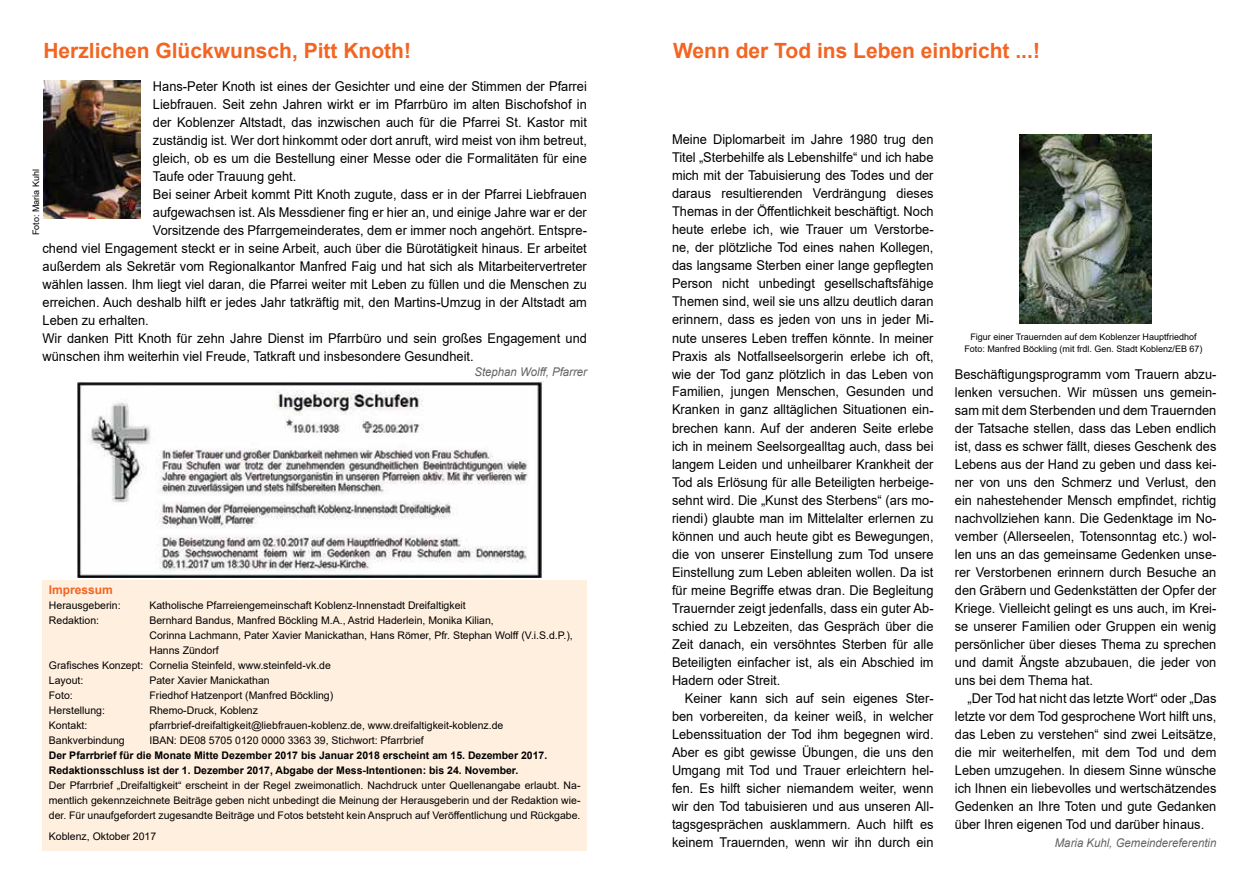
<style>
.page{position:relative;width:1259px;height:893px;background:#fff}
.page>*{position:absolute;margin:0;border:0;box-sizing:border-box;transform-origin:0 0}
.t1{font:700 21px "Arial";color:#f26522}
.t2{font:13.5px/18px "Arial";color:#000;text-align:justify;scale:.95 1}
.t3{font:italic 12px "Arial";color:#636466;scale:.95 1}
.t4{font:700 12px "Arial";color:#f26522}
.t5{font:10.5px/15px "Arial";color:#000;text-align:justify}
.t6{font:700 10.5px/15px "Arial";color:#000}
.t7{font:9px/12px "Arial";color:#000;text-align:center}
</style>
<div class="page">
<div style="left:43px;top:580px;width:544px;height:270px;background:#ffefdf"></div>
<img style="left:1019px;top:135px;width:132px;height:188px">
<img style="left:43px;top:81px;width:97px;height:138px">
<img style="left:77px;top:382px;width:466px;height:195px">
<h1 class="t1" style="left:43px;top:36px;width:369px">Herzlichen Glückwunsch, Pitt Knoth!</h1>
<h1 class="t1" style="left:673px;top:36px;width:368px">Wenn der Tod ins Leben einbricht ...!</h1>
<p class="t2" style="left:153px;top:77px;width:458px">Hans-Peter Knoth ist eines der Gesichter und eine der Stimmen der Pfarrei</p>
<p class="t2" style="left:153px;top:95px;width:458px">Liebfrauen. Seit zehn Jahren wirkt er im Pfarrbüro im alten Bischofshof in</p>
<p class="t2" style="left:153px;top:113px;width:458px">der Koblenzer Altstadt, das inzwischen auch für die Pfarrei St. Kastor mit</p>
<p class="t2" style="left:153px;top:131px;width:458px">zuständig ist. Wer dort hinkommt oder dort anruft, wird meist von ihm betreut,</p>
<p class="t2" style="left:153px;top:149px;width:458px">gleich, ob es um die Bestellung einer Messe oder die Formalitäten für eine</p>
<p class="t2" style="left:153px;top:167px;width:152px">Taufe oder Trauung geht.</p>
<p class="t2" style="left:153px;top:185px;width:458px">Bei seiner Arbeit kommt Pitt Knoth zugute, dass er in der Pfarrei Liebfrauen</p>
<p class="t2" style="left:153px;top:203px;width:458px">aufgewachsen ist. Als Messdiener fing er hier an, und einige Jahre war er der</p>
<p class="t2" style="left:153px;top:221px;width:458px">Vorsitzende des Pfarrgemeinderates, dem er immer noch angehört. Entspre-</p>
<p class="t2" style="left:43px;top:239px;width:574px">chend viel Engagement steckt er in seine Arbeit, auch über die Bürotätigkeit hinaus. Er arbeitet</p>
<p class="t2" style="left:43px;top:257px;width:574px">außerdem als Sekretär vom Regionalkantor Manfred Faig und hat sich als Mitarbeitervertreter</p>
<p class="t2" style="left:43px;top:275px;width:574px">wählen lassen. Ihm liegt viel daran, die Pfarrei weiter mit Leben zu füllen und die Menschen zu</p>
<p class="t2" style="left:43px;top:293px;width:574px">erreichen. Auch deshalb hilft er jedes Jahr tatkräftig mit, den Martins-Umzug in der Altstadt am</p>
<p class="t2" style="left:43px;top:311px;width:113px">Leben zu erhalten.</p>
<p class="t2" style="left:43px;top:329px;width:574px">Wir danken Pitt Knoth für zehn Jahre Dienst im Pfarrbüro und sein großes Engagement und</p>
<p class="t2" style="left:43px;top:347px;width:455px">wünschen ihm weiterhin viel Freude, Tatkraft und insbesondere Gesundheit.</p>
<p class="t3" style="left:474px;top:364px;width:120px">Stephan Wolff, Pfarrer</p>
<p class="t2" style="left:672px;top:131px;width:277px">Meine Diplomarbeit im Jahre 1980 trug den Titel „Sterbehilfe als Lebenshilfe“ und ich habe mich mit der Tabuisierung des Todes und der daraus resultierenden Verdrängung dieses Themas in der Öffentlichkeit beschäftigt. Noch heute erlebe ich, wie Trauer um Verstorbe&shy;ne, der plötzliche Tod eines nahen Kollegen, das langsame Sterben einer lange gepflegten Person nicht unbedingt gesellschaftsfähige Themen sind, weil sie uns allzu deutlich daran erinnern, dass es jeden von uns in jeder Mi&shy;nute unseres Leben treffen könnte. In meiner Praxis als Notfallseelsorgerin erlebe ich oft, wie der Tod ganz plötzlich in das Leben von Familien, jungen Menschen, Gesunden und Kranken in ganz alltäglichen Situationen ein&shy;brechen kann. Auf der anderen Seite erlebe ich in meinem Seelsorgealltag auch, dass bei langem Leiden und unheilbarer Krankheit der Tod als Erlösung für alle Beteiligten herbeige&shy;sehnt wird. Die „Kunst des Sterbens“ (ars mo&shy;riendi) glaubte man im Mittelalter erlernen zu können und auch heute gibt es Bewegungen, die von unserer Einstellung zum Tod unsere Einstellung zum Leben ableiten wollen. Da ist für meine Begriffe etwas dran. Die Begleitung Trauernder zeigt jedenfalls, dass ein guter Ab&shy;schied zu Lebzeiten, das Gespräch über die Zeit danach, ein versöhntes Sterben für alle Beteiligten einfacher ist, als ein Abschied im Hadern oder Streit.</p>
<p class="t2" style="left:672px;top:689px;width:277px;text-indent:13px">Keiner kann sich auf sein eigenes Ster&shy;ben vorbereiten, da keiner weiß, in welcher Lebenssituation der Tod ihm begegnen wird.<br>Aber es gibt gewisse Übungen, die uns den Umgang mit Tod und Trauer erleichtern hel&shy;fen. Es hilft sicher niemandem weiter, wenn wir den Tod tabuisieren und aus unseren All&shy;tagsgesprächen ausklammern. Auch hilft es keinem Trauernden, wenn wir ihn durch ein</p>
<p class="t7" style="left:30px;top:235px;width:68px;rotate:-90deg">Foto: Maria Kuhl</p>
<p class="t7" style="left:964px;top:330px;width:240px">Figur einer Trauernden auf dem Koblenzer Hauptfriedhof<br>Foto: Manfred Böckling (mit frdl. Gen. Stadt Koblenz/EB 67)</p>
<p class="t2" style="left:955px;top:365px;width:277px">Beschäftigungsprogramm vom Trauern abzu&shy;lenken versuchen. Wir müssen uns gemein&shy;sam mit dem Sterbenden und dem Trauernden der Tatsache stellen, dass das Leben endlich ist, dass es schwer fällt, dieses Geschenk des Lebens aus der Hand zu geben und dass kei&shy;ner von uns den Schmerz und Verlust, den ein nahestehender Mensch empfindet, richtig nachvollziehen kann. Die Gedenktage im No&shy;vember (Allerseelen, Totensonntag etc.) wol&shy;len uns an das gemeinsame Gedenken unse&shy;rer Verstorbenen erinnern durch Besuche an den Gräbern und Gedenkstätten der Opfer der Kriege. Vielleicht gelingt es uns auch, im Krei&shy;se unserer Familien oder Gruppen ein wenig persönlicher über dieses Thema zu sprechen und damit Ängste abzubauen, die jeder von uns bei dem Thema hat.</p>
<p class="t2" style="left:955px;top:689px;width:277px;text-indent:13px">„Der Tod hat nicht das letzte Wort“ oder „Das letzte vor dem Tod gesprochene Wort hilft uns, das Leben zu verstehen“ sind zwei Leitsätze, die mir weiterhelfen, mit dem Tod und dem Leben umzugehen. In diesem Sinne wünsche ich Ihnen ein liebevolles und wertschätzendes Gedenken an Ihre Toten und gute Gedanken über Ihren eigenen Tod und darüber hinaus.</p>
<p class="t3" style="left:1054px;top:834px;width:172px">Maria Kuhl, Gemeindereferentin</p>
<p class="t4" style="left:49px;top:581px;width:66px">Impressum</p>
<p class="t5" style="left:49px;top:598px;width:73px">Herausgeberin:</p>
<p class="t5" style="left:149px;top:598px;width:318px">Katholische Pfarreiengemeinschaft Koblenz-Innenstadt Dreifaltigkeit</p>
<p class="t5" style="left:49px;top:613px;width:52px">Redaktion:</p>
<p class="t5" style="left:149px;top:613px;width:346px">Bernhard Bandus, Manfred Böckling M.A., Astrid Haderlein, Monika Kilian,</p>
<p class="t5" style="left:149px;top:628px;width:425px">Corinna Lachmann, Pater Xavier Manickathan, Hans Römer, Pfr. Stephan Wolff (V.i.S.d.P.),</p>
<p class="t5" style="left:149px;top:643px;width:71px">Hanns Zündorf</p>
<p class="t5" style="left:49px;top:658px;width:283px">Grafisches Konzept: Cornelia Steinfeld, www.steinfeld-vk.de</p>
<p class="t5" style="left:49px;top:673px;width:36px">Layout:</p>
<p class="t5" style="left:149px;top:673px;width:122px">Pater Xavier Manickathan</p>
<p class="t5" style="left:49px;top:688px;width:25px">Foto:</p>
<p class="t5" style="left:149px;top:688px;width:185px">Friedhof Hatzenport (Manfred Böckling)</p>
<p class="t5" style="left:49px;top:703px;width:58px">Herstellung:</p>
<p class="t5" style="left:149px;top:703px;width:110px">Rhemo-Druck, Koblenz</p>
<p class="t5" style="left:49px;top:718px;width:40px">Kontakt:</p>
<p class="t5" style="left:149px;top:718px;width:355px">pfarrbrief-dreifaltigkeit@liebfrauen-koblenz.de, www.dreifaltigkeit-koblenz.de</p>
<p class="t5" style="left:49px;top:733px;width:77px">Bankverbindung</p>
<p class="t5" style="left:149px;top:733px;width:276px">IBAN: DE08 5705 0120 0000 3363 39, Stichwort: Pfarrbrief</p>
<p class="t6" style="left:49px;top:748px;width:500px">Der Pfarrbrief für die Monate Mitte Dezember 2017 bis Januar 2018 erscheint am 15. Dezember 2017.<br>Redaktionsschluss ist der 1. Dezember 2017, Abgabe der Mess-Intentionen: bis 24. November.</p>
<p class="t5" style="left:49px;top:778px;width:533px">Der Pfarrbrief „Dreifaltigkeit“ erscheint in der Regel zweimonatlich. Nachdruck unter Quellenangabe erlaubt. Na&shy;mentlich gekennzeichnete Beiträge geben nicht unbedingt die Meinung der Herausgeberin und der Redaktion wie&shy;der. Für unaufgefordert zugesandte Beiträge und Fotos betsteht kein Anspruch auf Veröffentlichung und Rückgabe.</p>
<p class="t5" style="left:49px;top:829px;width:109px">Koblenz, Oktober 2017</p>
</div>
